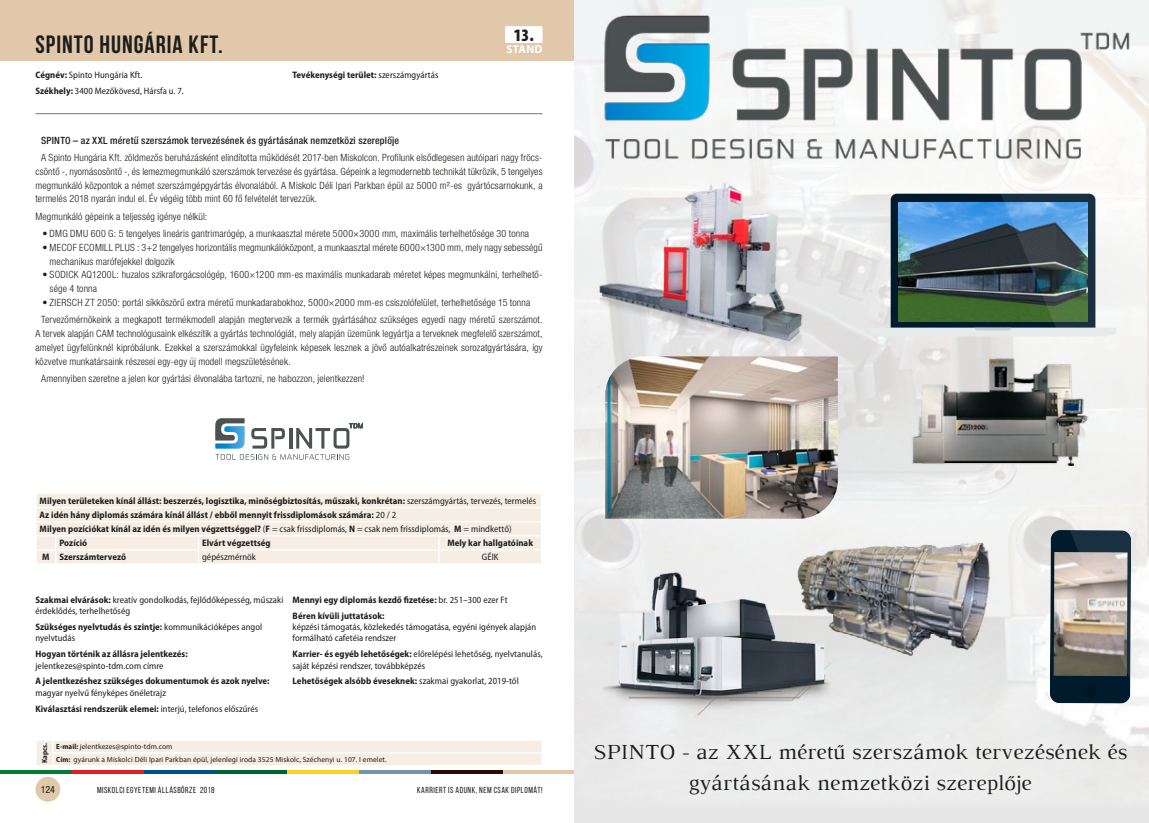
<style>
.page{position:relative;width:1149px;height:823px;background:#fff}
.page>*{position:absolute;margin:0;border:0;box-sizing:border-box;transform-origin:0 0}
.t1{font:700 25px "Bebas Neue";letter-spacing:.04em;color:#1d1d1b}
.t2{font:21.88px/30.5px "Luthier";color:#1c1c1c;text-align:center}
.t3{font:900 condensed 17.5px "Myriad Pro";color:#1d1d1b}
.t4{font:700 11.38px "Myriad Pro";letter-spacing:.02em;color:#fff}
.t5{font:300 condensed 10px/13.8px "Helvetica Neue LT Pro";letter-spacing:.015em;color:#1d1d1b}
.t6{font:500 condensed 10px "Helvetica Neue LT Pro";letter-spacing:.02em;color:#1d1d1b}
.t7{font:condensed 10px "Helvetica Neue LT Pro";color:#1d1d1b}
.t8{font:semi-condensed 9.38px/11.2px "Myriad Pro";letter-spacing:.005em;color:#1d1d1b}
.t9{font:700 semi-condensed 9.38px/15.9px "Myriad Pro";letter-spacing:.005em;color:#1d1d1b}
.t10{font:8.75px "Bebas Neue";letter-spacing:.06em;color:#1d1d1b}
.t11{font:7.5px/12.8px "Myriad Pro";letter-spacing:.01em;color:#1d1d1b}
.t12{font:700 semi-condensed 7.5px "Myriad Pro";letter-spacing:.01em;color:#1d1d1b}
.s1{font-weight:700}
.s2{font-weight:400}
.s3{font-weight:700;font-stretch:semi-condensed}
</style>
<div class="page">
<div style="left:0;top:0;width:574px;height:60px;background:#e1c8aa"></div>
<hr style="left:0;top:769px;width:72px;height:3px;background:#007c32">
<hr style="left:72px;top:769px;width:72px;height:3px;background:#e11f21">
<hr style="left:144px;top:769px;width:71px;height:3px;background:#00538a">
<hr style="left:215px;top:769px;width:72px;height:3px;background:#006430">
<hr style="left:287px;top:769px;width:72px;height:3px;background:#ffcf21">
<hr style="left:359px;top:769px;width:72px;height:3px;background:#7394ac">
<hr style="left:431px;top:769px;width:71px;height:3px;background:#2d0a09">
<hr style="left:502px;top:769px;width:72px;height:3px;background:#e1c8aa">
<div style="left:35px;top:776px;width:25px;height:25px;background:#e1c8aa;border-radius:50%"></div>
<svg style="left:37px;top:494px;width:504px;height:70px;background:#f6efe7"></svg>
<hr style="left:438px;top:563px;width:104px;height:1px;background:#fff">
<svg style="left:37px;top:741px;width:505px;height:24px;background:#f6eee6"></svg>
<hr style="left:35px;top:113px;width:507px;height:1px;background:#687b85">
<div style="left:505px;top:26px;width:37px;height:17px;background:#fff"></div>
<div style="left:574px;top:795px;width:574px;height:27px;background:#e7e7e7"></div>
<img style="left:574px;top:262px;width:574px;height:533px">
<img style="left:574px;top:0;width:574px;height:262px">
<svg style="left:1049px;top:529px;width:81px;height:174px;background:#7f807f"></svg>
<img style="left:908px;top:356px;width:182px;height:109px">
<img style="left:586px;top:173px;width:250px;height:184px">
<img style="left:605px;top:356px;width:232px;height:162px">
<img style="left:769px;top:511px;width:238px;height:155px">
<img style="left:603px;top:552px;width:236px;height:173px">
<img style="left:869px;top:193px;width:246px;height:143px">
<svg style="left:251px;top:428px;width:34px;height:20px"></svg>
<hr style="left:289px;top:428px;width:3px;height:20px;background:#4d5151">
<svg style="left:296px;top:423px;width:67px;height:25px"></svg>
<svg style="left:215px;top:454px;width:134px;height:5px"></svg>
<svg style="left:215px;top:418px;width:29px;height:30px"></svg>
<h1 class="t1" style="left:35px;top:31px;width:189px">SPINTO HUNGÁRIA KFT.</h1>
<p class="t8" style="left:35px;top:67px;width:150px;line-height:15.9px"><span class="s1">Cégnév:</span> Spinto Hungária Kft.<br><span class="s1">Székhely:</span> 3400 Mezőkövesd, Hársfa u. 7.</p>
<p class="t9" style="left:292px;top:67px;width:147px">Tevékenységi terület: <span class="s2">szerszámgyártás</span></p>
<h3 class="t3" style="left:513px;top:25px;width:21px">13.</h3>
<p class="t4" style="left:506px;top:42px;width:37px">STAND</p>
<p class="t6" style="left:41px;top:134px;width:359px">SPINTO – az XXL méretű szerszámok tervezésének és gyártásának nemzetközi szereplője</p>
<p class="t5" style="left:35px;top:151px;width:508px;text-align:justify;text-indent:6px">A Spinto Hungária Kft. zöldmezős beruházásként elindította működését 2017-ben Miskolcon. Profilunk elsődlegesen autóipari nagy fröc - csöntő -, nyomásosöntő -, és lemezmegmunkáló szerszámok tervezése és gyártása. Gépeink a legmodernebb technikát tükrözik, 5 tengelyes megmunkáló központok a német szerszámgépgyártás élvonalából. A Miskolc Déli Ipari Parkban épül az 5000 m²-es gyártócsarnokunk, a termelés 2018 nyarán indul el. Év végéig több mint 60 fő felvételét tervezzük.</p>
<p class="t5" style="left:35px;top:209px;width:173px">Megmunkáló gépeink a teljesség igénye nélkül:</p>
<p class="t5" style="left:43px;top:226px;width:488px">• DMG DMU 600 G: 5 tengelyes lineáris gantrimarógép, a munkaasztal mérete 5000×3000 mm, maximális terhelhetősége 30 tonna</p>
<p class="t5" style="left:50px;top:240px;width:494px;text-indent:-7px">• MECOF ECOMILL PLUS : 3+2 tengelyes horizontális megmunkálóközpont, a munkaasztal mérete 6000×1300 mm, mely nagy sebességű mechanikus marófejekkel dolgozik</p>
<p class="t5" style="left:50px;top:268px;width:494px;text-indent:-7px">• SODICK AQ1200L: huzalos szikraforgácsológép, 1600×1200 mm-es maximális munkadarab méretet képes megmunkálni, terhelhető&shy;sége 4 tonna</p>
<p class="t5" style="left:41px;top:293px;width:503px;line-height:17.2px">• ZIERSCH ZT 2050: portál síkköszörű extra méretű munkadarabokhoz, 5000×2000 mm-es csiszolófelület, terhelhetősége 15 tonna<br>Tervezőmérnökeink a megkapott termékmodell alapján megtervezik a termék gyártásához szükséges egyedi nagy méretű szerszámot.</p>
<p class="t5" style="left:35px;top:326px;width:508px;text-align:justify">A tervek alapján CAM technológusaink elkészítik a gyártás technológiát, mely alapján üzemünk legyártja a terveknek megfelelő szerszámot, amelyet ügyfelünknél kipróbálunk. Ezekkel a szerszámokkal ügyfeleink képesek lesznek a jövő autóalkatrészeinek sorozatgyártására, így közvetve munkatársaink részesei egy-egy új modell megszületésének.</p>
<p class="t5" style="left:41px;top:371px;width:325px">Amennyiben szeretne a jelen kor gyártási élvonalába tartozni, ne habozzon, jelentkezzen!</p>
<p class="t9" style="left:40px;top:492px;width:498px">Milyen területeken kínál állást: beszerzés, logisztika, minőségbiztosítás, műszaki, konkrétan: <span class="s2">szerszámgyártás, tervezés, termelés</span></p>
<p class="t9" style="left:40px;top:507px;width:358px">Az idén hány diplomás számára kínál állást / ebből mennyit frissdiplomások számára: <span class="s2">20 / 2</span></p>
<p class="t8" style="left:40px;top:523px;width:473px"><span class="s1">Milyen pozíciókat kínál az idén és milyen végzettséggel?</span> (<span class="s1">F</span> = csak frissdiplomás, <span class="s1">N</span> = csak nem frissdiplomás, <span class="s1">M</span> = mindkettő)</p>
<p class="t9" style="left:59px;top:535px;width:29px">Pozíció</p>
<p class="t9" style="left:202px;top:535px;width:70px">Elvárt végzettség</p>
<p class="t9" style="left:447px;top:535px;width:87px">Mely kar hallgatóinak</p>
<p class="t9" style="left:42px;top:549px;width:85px">M Szerszámtervező</p>
<p class="t8" style="left:202px;top:551px;width:55px">gépészmérnök</p>
<p class="t8" style="left:481px;top:551px;width:18px">GÉIK</p>
<p class="t8" style="left:35px;top:594px;width:249px"><span class="s1">Szakmai elvárások:</span> kreatív gondolkodás, fejlődőképesség, műszaki érdeklődés, terhelhetőség</p>
<p class="t8" style="left:35px;top:621px;width:228px"><span class="s1">Szükséges nyelvtudás és szintje:</span> kommunikációképes angol nyelvtudás</p>
<p class="t9" style="left:35px;top:646px;width:154px">Hogyan történik az állásra jelentkezés:</p>
<p class="t8" style="left:35px;top:659px;width:129px">jelentkezes@spinto-tdm.com címre</p>
<p class="t9" style="left:35px;top:673px;width:235px">A jelentkezéshez szükséges dokumentumok és azok nyelve:</p>
<p class="t8" style="left:35px;top:684px;width:224px;line-height:15.9px">magyar nyelvű fényképes önéletrajz<br><span class="s1">Kiválasztási rendszerük elemei:</span> interjú, telefonos előszűrés</p>
<p class="t9" style="left:292px;top:591px;width:216px">Mennyi egy diplomás kezdő fizetése: <span class="s2">br. 251–300 ezer Ft<br></span>Béren kívüli juttatások:</p>
<p class="t8" style="left:292px;top:621px;width:245px">képzési támogatás, közlekedés támogatása, egyéni igények alapján formálható cafetéia rendszer</p>
<p class="t8" style="left:292px;top:648px;width:251px"><span class="s1">Karrier- és egyéb lehetőségek:</span> előrelépési lehetőség, nyelvtanulás, saját képzési rendszer, továbbképzés</p>
<p class="t9" style="left:292px;top:673px;width:228px">Lehetőségek alsóbb éveseknek: <span class="s2">szakmai gyakorlat, 2019-től</span></p>
<p class="t12" style="left:40px;top:762px;width:22px;rotate:-90deg">Kapcs.</p>
<p class="t11" style="left:56px;top:739px;width:332px"><span class="s3">E-mail:</span> jelentkezes@spinto-tdm.com<br><span class="s3">Cím:</span> gyárunk a Miskolci Déli Ipari Parkban épül, jelenlegi iroda 3525 Miskolc, Széchenyi u. 107. I emelet.</p>
<p class="t7" style="left:41px;top:783px;width:16px">124</p>
<p class="t10" style="left:97px;top:784px;width:119px">MISKOLCI EGYETEMI ÁLLÁSBÖRZE 2018</p>
<p class="t10" style="left:417px;top:784px;width:127px">KARRIERT IS ADUNK, NEM CSAK DIPLOMÁT!</p>
<h2 class="t2" style="left:593px;top:736px;width:535px">SPINTO - az XXL méretű szerszámok tervezésének és gyártásának nemzetközi szereplője</h2>
</div>
